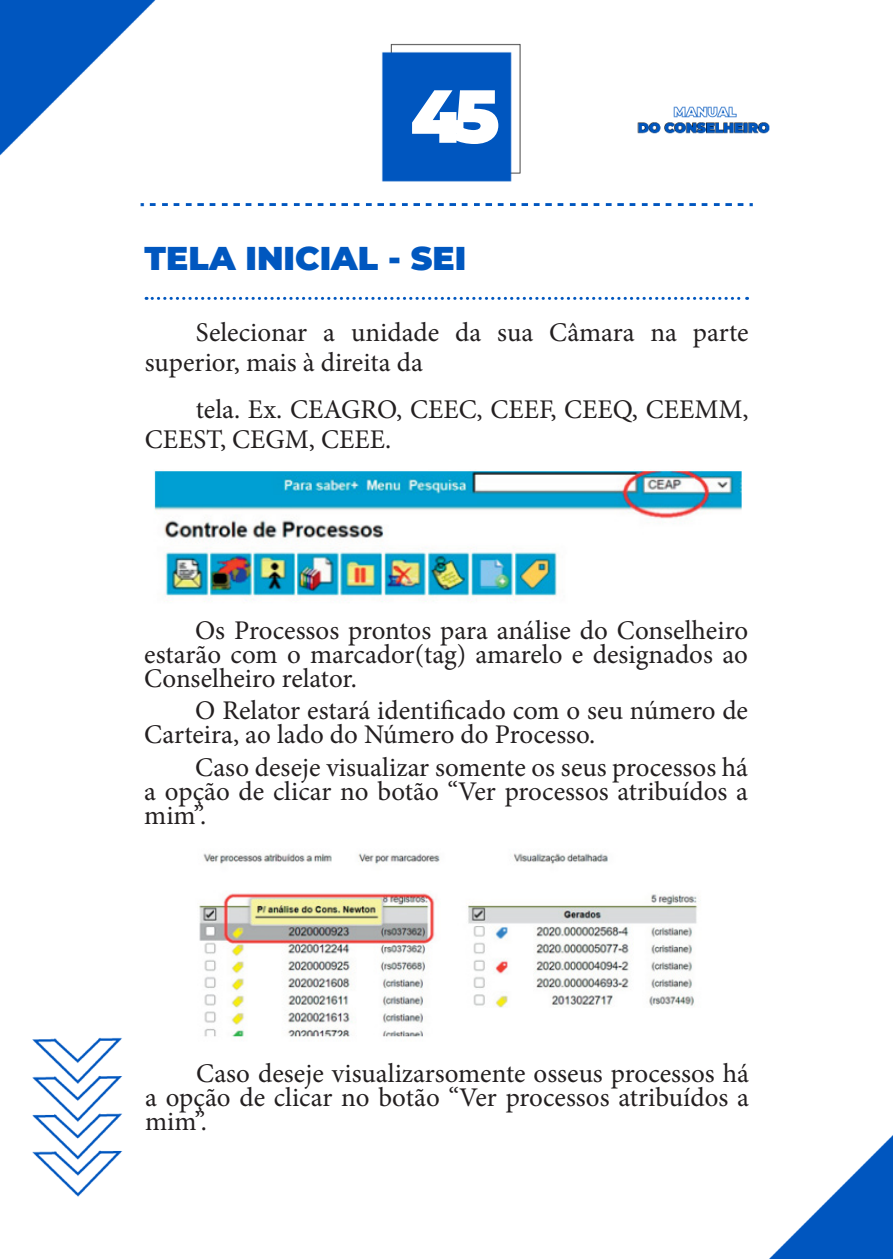
<style>
.page{position:relative;width:893px;height:1259px;background:#fff}
.page>*{position:absolute;margin:0;border:0;box-sizing:border-box;transform-origin:0 0}
.t1{font:900 75px "Montserrat";color:#fff}
.Título{font:900 33px "Montserrat";color:#0057bf}
.Texto_Comum{font:27px/24px "Minion Pro";color:#231f20}
</style>
<div class="page">
<img style="left:0;top:0;width:893px;height:1259px">
<svg style="left:146px;top:297px;width:602px;height:3px"></svg>
<img style="left:145px;top:469px;width:603px;height:142px">
<img style="left:172px;top:840px;width:548px;height:212px">
<h1 class="t1" style="left:410px;top:60px;width:91px">45</h1>
<p class="Título" style="left:145px;top:234px;width:323px">TELA INICIAL - SEI</p>
<p class="Texto_Comum" style="left:145px;top:317px;width:605px;line-height:30px;text-indent:51px">Selecionar a unidade da sua Câmara na parte superior, mais à direita da</p>
<p class="Texto_Comum" style="left:145px;top:394px;width:605px;line-height:30px;text-indent:51px">tela. Ex. CEAGRO, CEEC, CEEF, CEEQ, CEEMM,<br>CEEST, CEGM, CEEE.</p>
<p class="Texto_Comum" style="left:144px;top:618px;width:605px;text-align:justify;text-indent:51px">Os Processos prontos para análise do Conselheiro estarão com o marcador(tag) amarelo e designados ao Conselheiro relator.</p>
<p class="Texto_Comum" style="left:144px;top:698px;width:605px;text-indent:51px">O Relator estará identificado com o seu número de<br>Carteira, ao lado do Número do Processo.</p>
<p class="Texto_Comum" style="left:144px;top:755px;width:605px;text-align:justify;text-indent:51px">Caso deseje visualizar somente os seus processos há a opção de clicar no botão “Ver processos atribuídos a mim”.</p>
<p class="Texto_Comum" style="left:145px;top:1061px;width:605px;text-align:justify;text-indent:51px">Caso deseje visualizarsomente osseus processos há a opção de clicar no botão “Ver processos atribuídos a mim”.</p>
</div>
